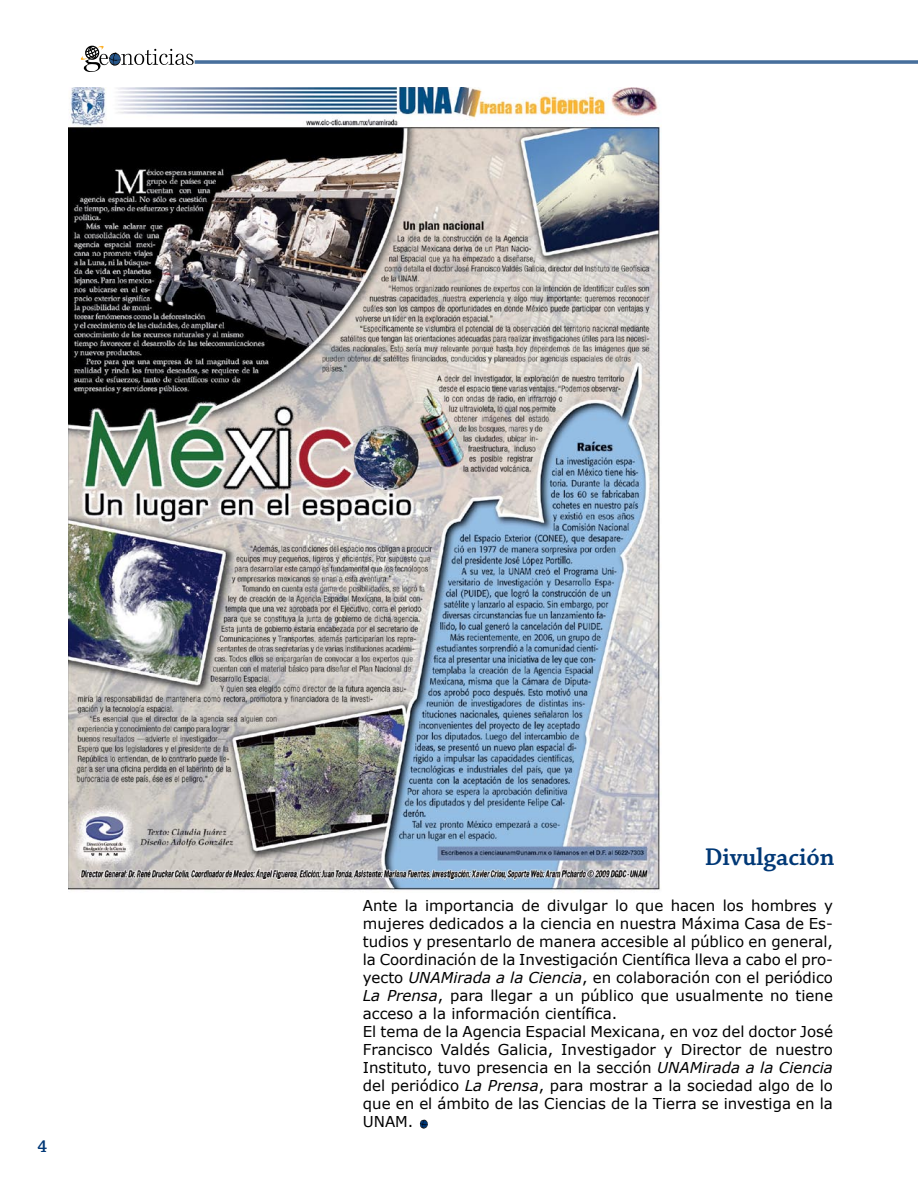
<style>
.page{position:relative;width:918px;height:1188px;background:#fff}
.page>*{position:absolute;margin:0;border:0;box-sizing:border-box;transform-origin:0 0}
.t1{font:600 25.5px "Chaparral Pro";color:#003876}
.t2{font:600 18px "Chaparral Pro";color:#003876}
.t3{font:15px/18px "Verdana";color:#000}
.s1{font-style:italic}
</style>
<div class="page">
<hr style="left:195px;top:61px;width:723px;height:1px;background:#003876">
<hr style="left:195px;top:62px;width:723px;height:1px;background:#003876">
<hr style="left:195px;top:63px;width:723px;height:1px;background:#003876">
<svg style="left:80px;top:45px;width:114px;height:27px"></svg>
<svg style="left:419px;top:1119px;width:9px;height:10px"></svg>
<img style="left:68px;top:88px;width:592px;height:802px">
<p class="t2" style="left:38px;top:1136px;width:11px">4</p>
<h1 class="t1" style="left:705px;top:842px;width:131px">Divulgación</h1>
<p class="t3" style="left:363px;top:897px;width:472px">Ante la importancia de divulgar lo que hacen los hombres y mujeres dedicados a la ciencia en nuestra Máxima Casa de Es&shy;tudios y presentarlo de manera accesible al público en general, la Coordinación de la Investigación Científica lleva a cabo el pro&shy;yecto <span class="s1">UNAMirada a la Ciencia</span>, en colaboración con el periódico <span class="s1">La Prensa</span>, para llegar a un público que usualmente no tiene acceso a la información científica.<br>El tema de la Agencia Espacial Mexicana, en voz del doctor José Francisco Valdés Galicia, Investigador y Director de nuestro Instituto, tuvo presencia en la sección <span class="s1">UNAMirada a la Ciencia </span>del periódico <span class="s1">La Prensa</span>, para mostrar a la sociedad algo de lo que en el ámbito de las Ciencias de la Tierra se investiga en la UNAM.</p>
</div>
